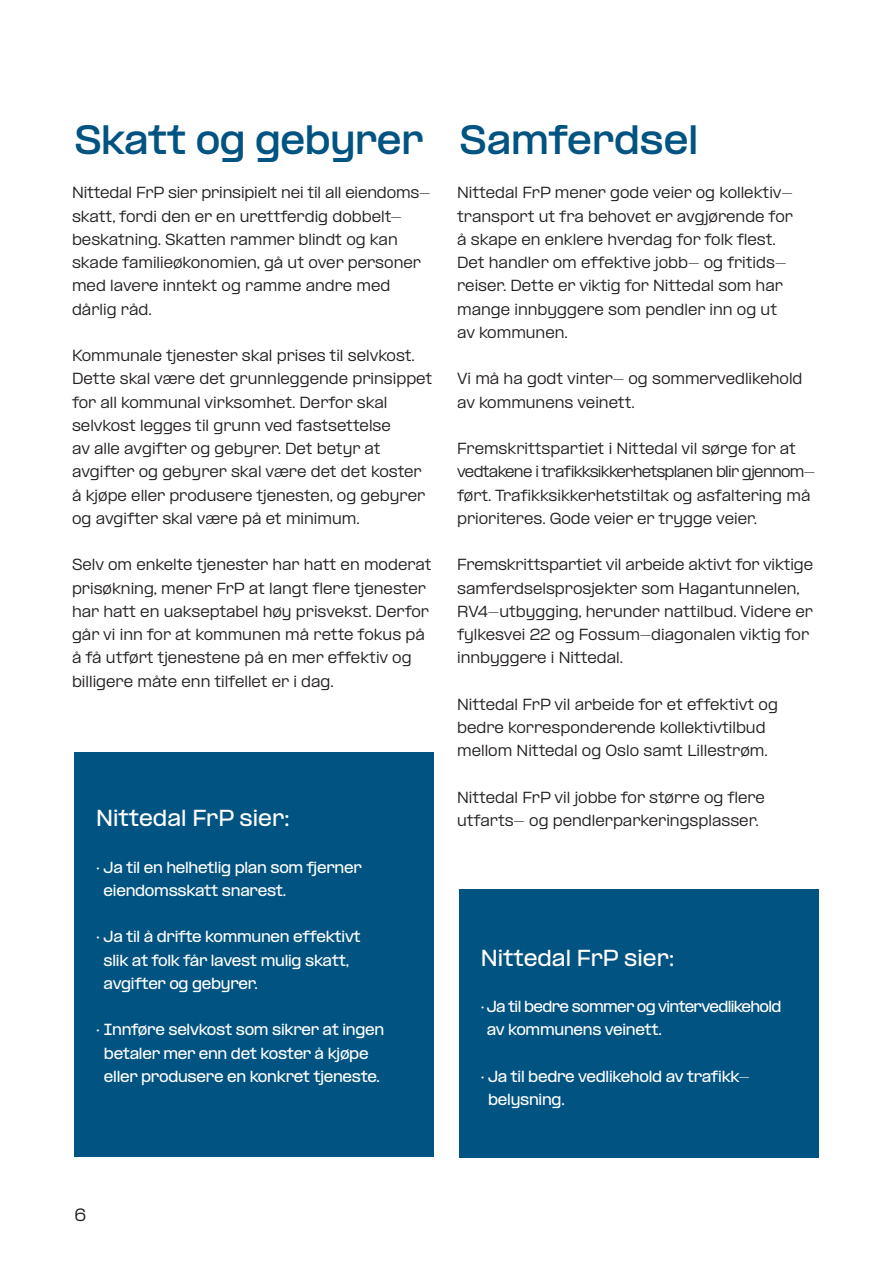
<style>
.page{position:relative;width:893px;height:1263px;background:#fff}
.page>*{position:absolute;margin:0;border:0;box-sizing:border-box;transform-origin:0 0}
.t1{font:700 semi-expanded 34.5px "PP Formula";letter-spacing:-.01em;color:#015381}
.t2{font:600 semi-expanded 19.5px "PP Formula";color:#fff}
.t3{font:semi-expanded 15px "PP Formula";color:#231f20}
.t4{font:semi-expanded 13.5px/23.2px "PP Formula";color:#231f20}
.t5{font:600 semi-expanded 13.5px/23.2px "PP Formula";letter-spacing:-.02em;color:#fff}
.t6{font:600 semi-expanded 13.5px/23.2px "PP Formula";letter-spacing:-.05em;color:#fff}
</style>
<div class="page">
<div style="left:74px;top:753px;width:360px;height:404px;background:#015381"></div>
<div style="left:459px;top:889px;width:360px;height:269px;background:#015381"></div>
<h1 class="t1" style="left:74px;top:118px;width:351px">Skatt og gebyrer</h1>
<p class="t4" style="left:72px;top:181px;width:360px">Nittedal FrP sier prinsipielt nei til all eiendoms&shy;skatt, fordi den er en urettferdig dobbelt&shy;beskatning. Skatten rammer blindt og kan skade familieøkonomien, gå ut over personer med lavere inntekt og ramme andre med dårlig råd.</p>
<p class="t4" style="left:72px;top:344px;width:362px">Kommunale tjenester skal prises til selvkost.<br>Dette skal være det grunnleggende prinsippet for all kommunal virksomhet. Derfor skal selvkost legges til grunn ved fastsettelse<br>av alle avgifter og gebyrer. Det betyr at avgifter og gebyrer skal være det det koster å kjøpe eller produsere tjenesten, og gebyrer og avgifter skal være på et minimum.</p>
<p class="t4" style="left:72px;top:553px;width:361px">Selv om enkelte tjenester har hatt en moderat prisøkning, mener FrP at langt flere tjenester har hatt en uakseptabel høy prisvekst. Derfor går vi inn for at kommunen må rette fokus på å få utført tjenestene på en mer effektiv og billigere måte enn tilfellet er i dag.</p>
<h2 class="t2" style="left:96px;top:806px;width:195px">Nittedal FrP sier:</h2>
<p class="t5" style="left:104px;top:855px;width:260px;text-indent:-7px">· Ja til en helhetlig plan som fjerner eiendomsskatt snarest.</p>
<p class="t5" style="left:104px;top:925px;width:259px;text-indent:-7px">· Ja til å drifte kommunen effektivt slik at folk får lavest mulig skatt, avgifter og gebyrer.</p>
<p class="t5" style="left:96px;top:1018px;width:290px;text-align:center">· Innføre selvkost som sikrer at ingen betaler mer enn det koster å kjøpe eller produsere en konkret tjeneste.</p>
<h1 class="t1" style="left:459px;top:118px;width:240px">Samferdsel</h1>
<p class="t4" style="left:457px;top:181px;width:337px">Nittedal FrP mener gode veier og kollektiv&shy;transport ut fra behovet er avgjørende for å skape en enklere hverdag for folk flest.<br>Det handler om effektive jobb- og fritids&shy;reiser. Dette er viktig for Nittedal som har mange innbyggere som pendler inn og ut av kommunen.</p>
<p class="t4" style="left:457px;top:367px;width:347px">Vi må ha godt vinter- og sommervedlikehold av kommunens veinett.</p>
<p class="t4" style="left:457px;top:437px;width:360px">Fremskrittspartiet i Nittedal vil sørge for at vedtakene i trafikksikkerhetsplanen blir gjennom&shy;ført. Trafikksikkerhetstiltak og asfaltering må prioriteres. Gode veier er trygge veier.</p>
<p class="t4" style="left:457px;top:553px;width:357px">Fremskrittspartiet vil arbeide aktivt for viktige samferdselsprosjekter som Hagantunnelen, RV4-utbygging, herunder nattilbud. Videre er fylkesvei 22 og Fossum-diagonalen viktig for innbyggere i Nittedal.</p>
<p class="t4" style="left:457px;top:693px;width:322px">Nittedal FrP vil arbeide for et effektivt og bedre korresponderende kollektivtilbud mellom Nittedal og Oslo samt Lillestrøm.</p>
<p class="t4" style="left:457px;top:786px;width:309px">Nittedal FrP vil jobbe for større og flere utfarts- og pendlerparkeringsplasser.</p>
<h2 class="t2" style="left:481px;top:945px;width:195px">Nittedal FrP sier:</h2>
<p class="t6" style="left:487px;top:995px;width:296px;text-indent:-6px">· Ja til bedre sommer og vintervedlikehold av kommunens veinett.</p>
<p class="t5" style="left:488px;top:1065px;width:263px;text-indent:-7px">· Ja til bedre vedlikehold av trafikk&shy;belysning.</p>
<p class="t3" style="left:74px;top:1206px;width:13px">6</p>
</div>
